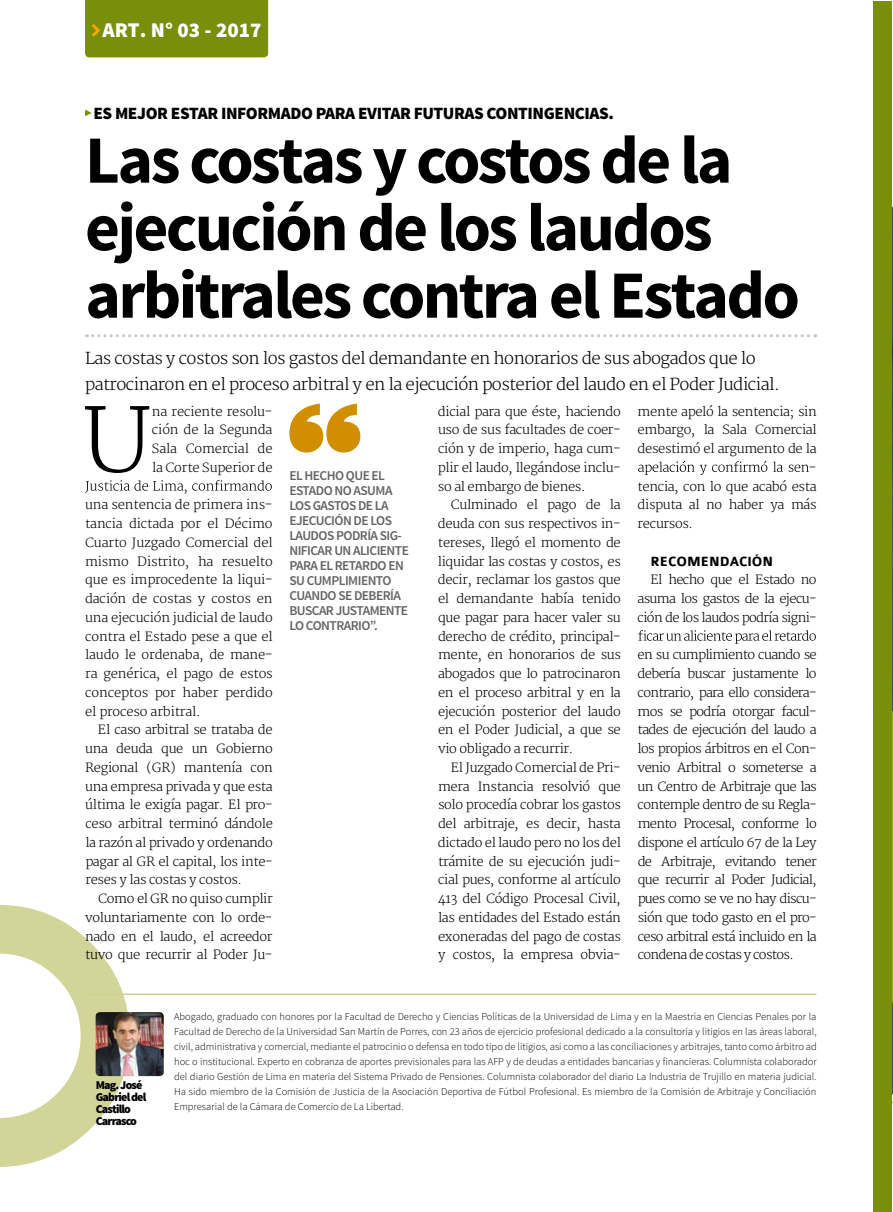
<style>
.page{position:relative;width:893px;height:1212px;background:#fff}
.page>*{position:absolute;margin:0;border:0;box-sizing:border-box;transform-origin:0 0}
.t1{font:300 88.95px "Merriweather";color:#000}
.t2{font:700 67.5px/67.5px "Source Sans Pro";letter-spacing:-.04em;color:#000}
.t3{font:900 21px "Source Sans Pro";color:#fff}
.t4{font:900 17.25px "Source Sans Pro";letter-spacing:-.025em;color:#000}
.t5{font:300 16.5px/25.5px "Merriweather";letter-spacing:-.03em;color:#000}
.t6{font:700 14.25px "Colaborate";letter-spacing:-.01em;color:#000}
.t7{font:600 13.5px/15px "Source Sans Pro";letter-spacing:-.04em;color:#646363}
.t8{font:300 12.75px/18.8px "Merriweather";letter-spacing:-.025em;color:#000;text-align:justify}
.t9{font:900 12px/12px "Source Sans Pro";letter-spacing:-.07em;color:#000}
.t10{font:300 10.5px/15px "Source Sans Pro";color:#000;text-align:justify}
</style>
<div class="page">
<svg style="left:0;top:905px;width:130px;height:262px"></svg>
<div style="left:873px;top:2px;width:20px;height:1210px;background:#798e0b"></div>
<div style="left:85px;top:0;width:183px;height:57px;background:#798e0b"></div>
<svg style="left:85px;top:480px;width:187px;height:14px"></svg>
<svg style="left:85px;top:109px;width:7px;height:7px"></svg>
<svg style="left:87px;top:334px;width:729px;height:3px"></svg>
<img style="left:96px;top:1012px;width:68px;height:64px">
<svg style="left:638px;top:461px;width:171px;height:14px"></svg>
<svg style="left:638px;top:630px;width:178px;height:14px"></svg>
<svg style="left:289px;top:403px;width:71px;height:49px"></svg>
<hr style="left:85px;top:993px;width:731px;height:2px;background:#cad491">
<img style="left:892px;top:2px;width:1px;height:1210px">
<h3 class="t3" style="left:102px;top:16px;width:160px">ART. N° 03 - 2017</h3>
<h3 class="t4" style="left:93px;top:102px;width:522px">ES MEJOR ESTAR INFORMADO PARA EVITAR FUTURAS CONTINGENCIAS.</h3>
<h2 class="t2" style="left:85px;top:129px;width:716px">Las costas y costos de la ejecución de los laudos arbitrales contra el Estado</h2>
<p class="t5" style="left:85px;top:346px;width:696px">Las costas y costos son los gastos del demandante en honorarios de sus abogados que lo patrocinaron en el proceso arbitral y en la ejecución posterior del laudo en el Poder Judicial.</p>
<h1 class="t1" style="left:82px;top:386px;width:73px">U</h1>
<p class="t8" style="left:152px;top:402px;width:122px">na reciente resolu&shy;ción de la Segunda Sala Comercial de la Corte Superior de</p>
<p class="t8" style="left:85px;top:495px;width:189px">una sentencia de primera ins&shy;tancia dictada por el Décimo Cuarto Juzgado Comercial del mismo Distrito, ha resuelto que es improcedente la liqui&shy;dación de costas y costos en una ejecución judicial de laudo contra el Estado pese a que el laudo le ordenaba, de mane&shy;ra genérica, el pago de estos conceptos por haber perdido el proceso arbitral.</p>
<p class="t8" style="left:85px;top:720px;width:189px;text-indent:13px">El caso arbitral se trataba de una deuda que un Gobierno Regional (GR) mantenía con una empresa privada y que esta última le exigía pagar. El pro&shy;ceso arbitral terminó dándole la razón al privado y ordenando pagar al GR el capital, los inte&shy;reses y las costas y costos.</p>
<p class="t8" style="left:85px;top:889px;width:189px;text-indent:13px">Como el GR no quiso cumplir voluntariamente con lo orde&shy;nado en el laudo, el acreedor tuvo que recurrir al Poder Ju-</p>
<p class="t8" style="left:438px;top:402px;width:184px">dicial para que éste, haciendo uso de sus facultades de coer&shy;ción y de imperio, haga cum&shy;plir el laudo, llegándose inclu&shy;so al embargo de bienes.</p>
<p class="t8" style="left:438px;top:495px;width:184px;text-indent:13px">Culminado el pago de la deuda con sus respectivos in&shy;tereses, llegó el momento de liquidar las costas y costos, es decir, reclamar los gastos que el demandante había tenido que pagar para hacer valer su derecho de crédito, principal&shy;mente, en honorarios de sus abogados que lo patrocinaron en el proceso arbitral y en la ejecución posterior del laudo en el Poder Judicial, a que se vio obligado a recurrir.</p>
<p class="t8" style="left:438px;top:758px;width:184px;text-indent:13px">El Juzgado Comercial de Pri&shy;mera Instancia resolvió que solo procedía cobrar los gastos del arbitraje, es decir, hasta dictado el laudo pero no los del trámite de su ejecución judi&shy;cial pues, conforme al artículo 413 del Código Procesal Civil, las entidades del Estado están exoneradas del pago de costas y costos, la empresa obvia-</p>
<p class="t8" style="left:638px;top:402px;width:181px">mente apeló la sentencia; sin</p>
<p class="t8" style="left:638px;top:420px;width:181px">embargo, la Sala Comercial</p>
<p class="t8" style="left:638px;top:439px;width:181px">desestimó el argumento de la</p>
<p class="t8" style="left:809px;top:458px;width:9px">-</p>
<p class="t8" style="left:638px;top:477px;width:180px">tencia, con lo que acabó esta</p>
<p class="t8" style="left:638px;top:495px;width:180px">disputa al no haber ya más</p>
<p class="t8" style="left:638px;top:514px;width:57px">recursos.</p>
<p class="t6" style="left:650px;top:554px;width:124px">RECOMENDACIÓN</p>
<p class="t8" style="left:638px;top:570px;width:181px;text-indent:13px">El hecho que el Estado no asuma los gastos de la ejecu&shy;ción de los laudos podría signi-</p>
<p class="t8" style="left:638px;top:645px;width:181px">en su cumplimiento cuando se debería buscar justamente lo contrario, para ello considera&shy;mos se podría otorgar facul&shy;tades de ejecución del laudo a los propios árbitros en el Con&shy;venio Arbitral o someterse a un Centro de Arbitraje que las contemple dentro de su Regla&shy;mento Procesal, conforme lo dispone el artículo 67 de la Ley de Arbitraje, evitando tener que recurrir al Poder Judicial, pues como se ve no hay discu&shy;sión que todo gasto en el pro&shy;ceso arbitral está incluido en la condena de costas y costos.</p>
<p class="t7" style="left:289px;top:468px;width:121px">EL HECHO QUE EL<br>ESTADO NO ASUMA<br>LOS GASTOS DE LA<br>EJECUCIÓN DE LOS<br>LAUDOS PODRÍA SIG-<br>NIFICAR UN ALICIENTE<br>PARA EL RETARDO EN<br>SU CUMPLIMIENTO<br>CUANDO SE DEBERÍA<br>BUSCAR JUSTAMENTE<br>LO CONTRARIO”.</p>
<p class="t9" style="left:96px;top:1080px;width:52px">Mag. José<br>Gabriel del<br>Castillo<br>Carrasco</p>
<p class="t10" style="left:174px;top:1009px;width:644px">Abogado, graduado con honores por la Facultad de Derecho y Ciencias Políticas de la Universidad de Lima y en la Maestría en Ciencias Penales por la Facultad de Derecho de la Universidad San Martín de Porres, con 23 años de ejercicio profesional dedicado a la consultoría y litigios en las áreas laboral, civil, administrativa y comercial, mediante el patrocinio o defensa en todo tipo de litigios, así como a las conciliaciones y arbitrajes, tanto como árbitro ad hoc o institucional. Experto en cobranza de aportes previsionales para las AFP y de deudas a entidades bancarias y financieras. Columnista colaborador del diario Gestión de Lima en materia del Sistema Privado de Pensiones. Columnista colaborador del diario La Industria de Trujillo en materia judicial.<br>Ha sido miembro de la Comisión de Justicia de la Asociación Deportiva de Fútbol Profesional. Es miembro de la Comisión de Arbitraje y Conciliación Empresarial de la Cámara de Comercio de La Libertad.</p>
</div>
